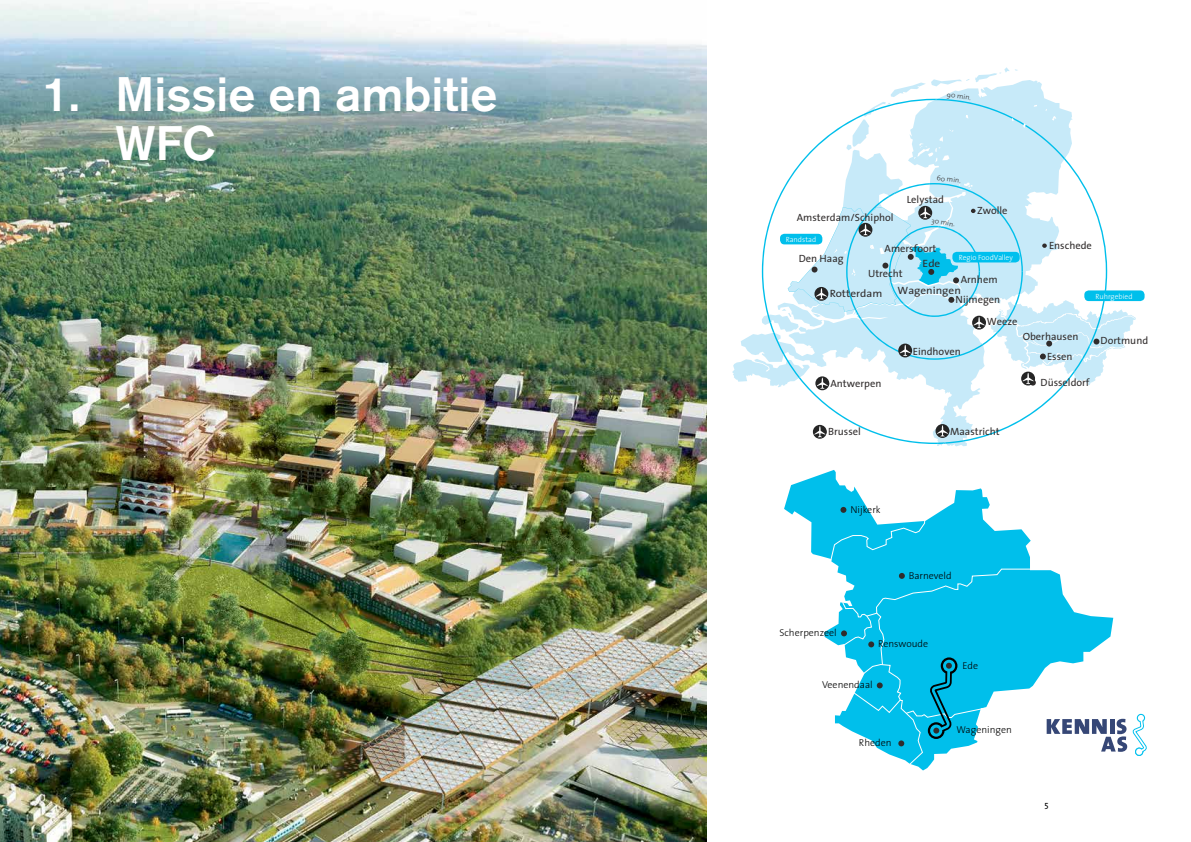
<style>
.page{position:relative;width:1191px;height:842px;background:#fff}
.page>*{position:absolute;margin:0;border:0;box-sizing:border-box;transform-origin:0 0}
.t1{font:500 48px/49.5px "Akzidenz Grotesk BE";color:#fff}
.t2{font:10.6px "The Sans";color:#302c2c;scale:1.07 1}
.t3{font:10.5px "The Sans";color:#302c2c}
.t4{font:300 10px "The Sans";color:#000}
.t5{font:9px "The Sans Caps";color:#000}
.t6{font:9px "The Sans Caps";color:#fff}
.t7{font:300 7.5px "The Sans";color:#fff}
.t8{font:300 7px "The Sans";color:#302c2c;scale:1.05 1}
</style>
<div class="page">
<img style="left:0;top:0;width:706px;height:842px">
<svg style="left:934px;top:389px;width:127px;height:55px"></svg>
<svg style="left:935px;top:424px;width:14px;height:14px"></svg>
<svg style="left:937px;top:425px;width:12px;height:12px"></svg>
<svg style="left:813px;top:425px;width:13px;height:14px"></svg>
<svg style="left:814px;top:426px;width:12px;height:12px"></svg>
<svg style="left:732px;top:67px;width:403px;height:322px"></svg>
<div style="left:952px;top:252px;width:67px;height:10px;background:#00c0ee;border-radius:4px"></div>
<div style="left:780px;top:234px;width:42px;height:10px;background:#00bfeb;border-radius:4px"></div>
<div style="left:1084px;top:290px;width:60px;height:11px;background:#00bfeb;border-radius:4px"></div>
<svg style="left:784px;top:470px;width:329px;height:300px"></svg>
<svg style="left:830px;top:507px;width:95px;height:53px"></svg>
<svg style="left:841px;top:568px;width:194px;height:199px"></svg>
<svg style="left:1046px;top:714px;width:101px;height:56px"></svg>
<h1 class="t1" style="left:116px;top:69px;width:383px;text-indent:-73px">1. Missie en ambitie<br>WFC</h1>
<p class="t6" style="left:133px;top:793px;width:6px">4</p>
<p class="t8" style="left:947px;top:88px;width:25px;rotate:9deg">90 min.</p>
<p class="t8" style="left:937px;top:172px;width:25px;rotate:8deg">60 min.</p>
<p class="t8" style="left:932px;top:214px;width:24px;rotate:10deg">30 min.</p>
<p class="t3" style="left:906px;top:190px;width:39px">Lelystad</p>
<p class="t3" style="left:977px;top:202px;width:32px">Zwolle</p>
<p class="t3" style="left:796px;top:208px;width:98px">Amsterdam/Schiphol</p>
<p class="t3" style="left:799px;top:250px;width:46px">Den Haag</p>
<p class="t2" style="left:830px;top:285px;width:51px">Rotterdam</p>
<p class="t7" style="left:785px;top:233px;width:32px">Randstad</p>
<p class="t3" style="left:884px;top:240px;width:53px">Amersfoort</p>
<p class="t2" style="left:922px;top:255px;width:18px">Ede</p>
<p class="t2" style="left:897px;top:281px;width:61px">Wageningen</p>
<p class="t7" style="left:959px;top:251px;width:55px">Regio FoodValley</p>
<p class="t3" style="left:868px;top:265px;width:36px">Utrecht</p>
<p class="t3" style="left:960px;top:271px;width:38px">Arnhem</p>
<p class="t3" style="left:955px;top:291px;width:46px">Nijmegen</p>
<p class="t3" style="left:987px;top:313px;width:32px">Weeze</p>
<p class="t3" style="left:1049px;top:237px;width:44px">Enschede</p>
<p class="t7" style="left:1095px;top:290px;width:39px">Ruhrgebied</p>
<p class="t3" style="left:912px;top:343px;width:50px">Eindhoven</p>
<p class="t3" style="left:830px;top:375px;width:52px">Antwerpen</p>
<p class="t3" style="left:828px;top:423px;width:34px">Brussel</p>
<p class="t3" style="left:950px;top:423px;width:51px">Maastricht</p>
<p class="t3" style="left:1022px;top:327px;width:57px">Oberhausen</p>
<p class="t3" style="left:1047px;top:348px;width:27px">Essen</p>
<p class="t3" style="left:1040px;top:374px;width:51px">Düsseldorf</p>
<p class="t3" style="left:1100px;top:332px;width:49px">Dortmund</p>
<p class="t4" style="left:850px;top:501px;width:32px">Nijkerk</p>
<p class="t4" style="left:908px;top:567px;width:44px">Barneveld</p>
<p class="t4" style="left:779px;top:624px;width:59px">Scherpenzeel</p>
<p class="t4" style="left:878px;top:635px;width:51px">Renswoude</p>
<p class="t4" style="left:822px;top:677px;width:52px">Veenendaal</p>
<p class="t4" style="left:962px;top:657px;width:17px">Ede</p>
<p class="t4" style="left:859px;top:735px;width:34px">Rheden</p>
<p class="t4" style="left:956px;top:721px;width:57px">Wageningen</p>
<p class="t5" style="left:1044px;top:799px;width:6px">5</p>
</div>
